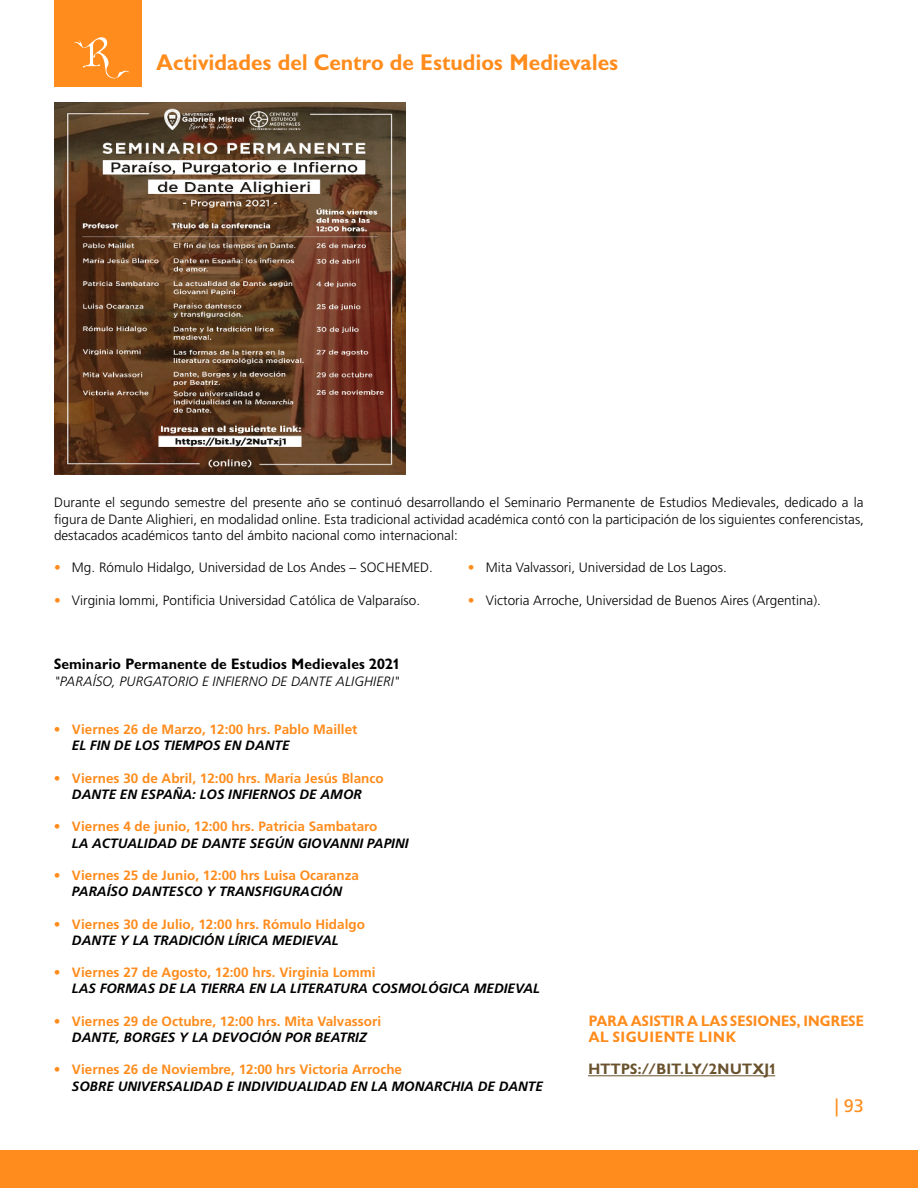
<style>
.page{position:relative;width:918px;height:1188px;background:#fff}
.page>*{position:absolute;margin:0;border:0;box-sizing:border-box;transform-origin:0 0}
.t1{font:700 22.5px "Gill Sans Display MT Pro";color:#ff8c1c}
.t2{font:18px "Frutiger LT Std";color:#ff8c1c}
.t3{font:700 15px/16.2px "Gill Sans Display MT Pro";letter-spacing:-.01em;color:#ff8c1c}
.t4{font:700 15px "Gill Sans Display MT Pro";letter-spacing:.005em;color:#000}
.t5{font:700 15px "Gill Sans Display MT Pro";color:#6a522e}
.t6{font:300 13.5px/16.2px "Frutiger LT Std";color:#000;text-align:justify}
.t7{font:700 13.5px "Frutiger LT Std";color:#ff8c1c}
.t8{font:italic 700 13.5px "Frutiger LT Std";color:#000}
.t9{font:italic 300 13.5px "Frutiger LT Std";letter-spacing:.01em;color:#000}
.s1{font-weight:700;color:#ff8c1c}
</style>
<div class="page">
<div style="left:0;top:1151px;width:918px;height:37px;background:#ff8c1c"></div>
<div style="left:54px;top:0;width:88px;height:86px;background:#ff8c1c"></div>
<svg style="left:74px;top:37px;width:55px;height:42px"></svg>
<hr style="left:588px;top:1075px;width:187px;height:1px;background:#6a522e">
<img style="left:54px;top:102px;width:351px;height:373px">
<h1 class="t1" style="left:156px;top:49px;width:463px">Actividades del Centro de Estudios Medievales</h1>
<p class="t6" style="left:54px;top:495px;width:812px">Durante el segundo semestre del presente año se continuó desarrollando el Seminario Permanente de Estudios Medievales, dedicado a la figura de Dante Alighieri, en modalidad online. Esta tradicional actividad académica contó con la participación de los siguientes conferencistas, destacados académicos tanto del ámbito nacional como internacional:</p>
<p class="t6" style="left:54px;top:560px;width:380px"><span class="s1">•</span> Mg. Rómulo Hidalgo, Universidad de Los Andes – SOCHEMED.</p>
<p class="t6" style="left:54px;top:592px;width:368px"><span class="s1">•</span> Virginia Iommi, Pontificia Universidad Católica de Valparaíso.</p>
<p class="t6" style="left:468px;top:560px;width:260px"><span class="s1">•</span> Mita Valvassori, Universidad de Los Lagos.</p>
<p class="t6" style="left:468px;top:592px;width:354px"><span class="s1">•</span> Victoria Arroche, Universidad de Buenos Aires (Argentina).</p>
<p class="t4" style="left:54px;top:655px;width:346px">Seminario Permanente de Estudios Medievales 2021</p>
<p class="t9" style="left:54px;top:673px;width:347px">"PARAÍSO, PURGATORIO E INFIERNO DE DANTE ALIGHIERI"</p>
<p class="t7" style="left:54px;top:721px;width:305px">• Viernes 26 de Marzo, 12:00 hrs. Pablo Maillet</p>
<p class="t8" style="left:72px;top:738px;width:219px">EL FIN DE LOS TIEMPOS EN DANTE</p>
<p class="t7" style="left:54px;top:770px;width:331px">• Viernes 30 de Abril, 12:00 hrs. María Jesús Blanco</p>
<p class="t8" style="left:72px;top:786px;width:291px">DANTE EN ESPAÑA: LOS INFIERNOS DE AMOR</p>
<p class="t7" style="left:54px;top:819px;width:325px">• Viernes 4 de junio, 12:00 hrs. Patricia Sambataro</p>
<p class="t8" style="left:72px;top:835px;width:338px">LA ACTUALIDAD DE DANTE SEGÚN GIOVANNI PAPINI</p>
<p class="t7" style="left:54px;top:867px;width:306px">• Viernes 25 de Junio, 12:00 hrs Luisa Ocaranza</p>
<p class="t8" style="left:72px;top:883px;width:272px">PARAÍSO DANTESCO Y TRANSFIGURACIÓN</p>
<p class="t7" style="left:54px;top:916px;width:312px">• Viernes 30 de Julio, 12:00 hrs. Rómulo Hidalgo</p>
<p class="t8" style="left:72px;top:932px;width:268px">DANTE Y LA TRADICIÓN LÍRICA MEDIEVAL</p>
<p class="t7" style="left:54px;top:964px;width:323px">• Viernes 27 de Agosto, 12:00 hrs. Virginia Lommi</p>
<p class="t8" style="left:72px;top:981px;width:470px">LAS FORMAS DE LA TIERRA EN LA LITERATURA COSMOLÓGICA MEDIEVAL</p>
<p class="t7" style="left:54px;top:1013px;width:329px">• Viernes 29 de Octubre, 12:00 hrs. Mita Valvassori</p>
<p class="t8" style="left:72px;top:1029px;width:296px">DANTE, BORGES Y LA DEVOCIÓN POR BEATRIZ</p>
<p class="t7" style="left:54px;top:1062px;width:350px">• Viernes 26 de Noviembre, 12:00 hrs Victoria Arroche</p>
<p class="t8" style="left:72px;top:1078px;width:473px">SOBRE UNIVERSALIDAD E INDIVIDUALIDAD EN LA MONARCHIA DE DANTE</p>
<p class="t3" style="left:588px;top:1012px;width:277px">PARA ASISTIR A LAS SESIONES, INGRESE<br>AL SIGUIENTE LINK</p>
<p class="t5" style="left:588px;top:1060px;width:189px">HTTPS://BIT.LY/2NUTXJ1</p>
<h2 class="t2" style="left:835px;top:1095px;width:31px">| 93</h2>
</div>
